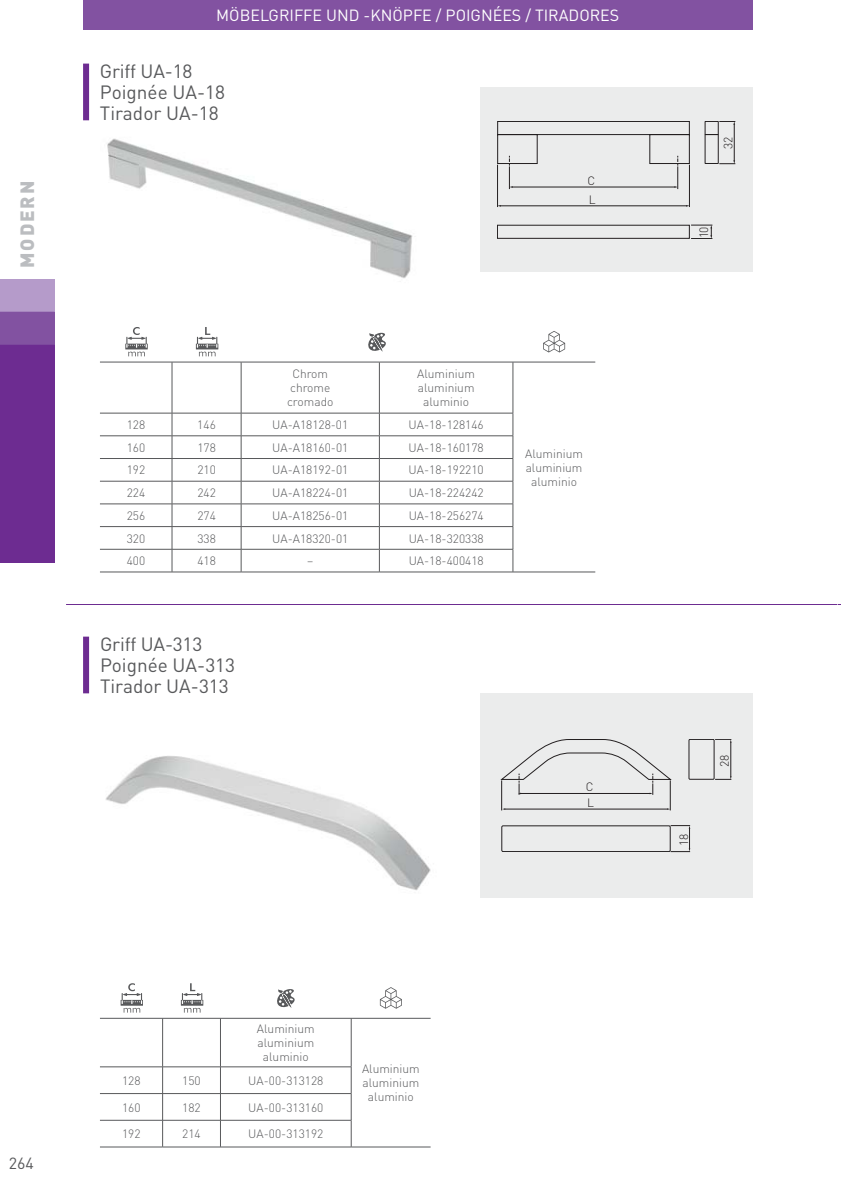
<style>
.page{position:relative;width:841px;height:1190px;background:#fff}
.page>*{position:absolute;margin:0;border:0;box-sizing:border-box;transform-origin:0 0}
.t1{font:19px/21px "DIN Pro";color:#58595b}
.t2{font:900 19px "DIN Pro";letter-spacing:.1em;color:#bbbdc0}
.t3{font:16px "DIN Pro";color:#fff}
.t4{font:16px "DIN Pro";color:#58595b}
.t5{font:300 12px/14px "DIN Pro";color:#58595b;text-align:center}
.t6{font:300 12px/18.4px "DIN Pro";letter-spacing:.055em;color:#231f20}
</style>
<div class="page">
<div style="left:83px;top:0;width:669px;height:30px;background:#8252a1"></div>
<div style="left:83px;top:64px;width:6px;height:56px;background:#6d2c91"></div>
<div style="left:83px;top:636px;width:6px;height:57px;background:#6d2c91"></div>
<hr style="left:66px;top:604px;width:771px;height:1px;background:#6d2c91">
<div style="left:0;top:344px;width:55px;height:218px;background:#6d2c91"></div>
<div style="left:0;top:312px;width:55px;height:32px;background:#8252a1"></div>
<div style="left:0;top:279px;width:55px;height:33px;background:#b59bca"></div>
<div style="left:480px;top:87px;width:272px;height:185px;background:#ebecec"></div>
<div style="left:480px;top:693px;width:272px;height:204px;background:#ebecec"></div>
<img style="left:107px;top:138px;width:306px;height:140px">
<img style="left:105px;top:756px;width:326px;height:135px">
<svg style="left:497px;top:121px;width:238px;height:118px"></svg>
<div style="left:501px;top:825px;width:169px;height:26px;border:1px solid #231f20"></div>
<div style="left:688px;top:739px;width:26px;height:40px;border:1px solid #231f20"></div>
<hr style="left:730px;top:741px;width:1px;height:35px;background:#231f20">
<svg style="left:715px;top:739px;width:16px;height:3px"></svg>
<svg style="left:715px;top:776px;width:16px;height:3px"></svg>
<svg style="left:670px;top:825px;width:20px;height:27px"></svg>
<hr style="left:501px;top:780px;width:1px;height:30px;background:#231f20">
<hr style="left:670px;top:780px;width:1px;height:30px;background:#231f20">
<hr style="left:504px;top:808px;width:163px;height:1px;background:#231f20">
<svg style="left:501px;top:739px;width:171px;height:55px"></svg>
<hr style="left:241px;top:362px;width:1px;height:51px;background:#58595b">
<hr style="left:379px;top:362px;width:1px;height:51px;background:#58595b">
<hr style="left:100px;top:412px;width:141px;height:1px;background:#58595b">
<hr style="left:241px;top:412px;width:138px;height:1px;background:#58595b">
<hr style="left:379px;top:412px;width:134px;height:1px;background:#58595b">
<hr style="left:100px;top:435px;width:141px;height:1px;background:#58595b">
<hr style="left:241px;top:435px;width:138px;height:1px;background:#58595b">
<hr style="left:379px;top:435px;width:134px;height:1px;background:#58595b">
<hr style="left:100px;top:458px;width:141px;height:1px;background:#58595b">
<hr style="left:241px;top:458px;width:138px;height:1px;background:#58595b">
<hr style="left:379px;top:458px;width:134px;height:1px;background:#58595b">
<hr style="left:100px;top:480px;width:141px;height:1px;background:#58595b">
<hr style="left:241px;top:480px;width:138px;height:1px;background:#58595b">
<hr style="left:379px;top:480px;width:134px;height:1px;background:#58595b">
<hr style="left:100px;top:503px;width:141px;height:1px;background:#58595b">
<hr style="left:241px;top:503px;width:138px;height:1px;background:#58595b">
<hr style="left:379px;top:503px;width:134px;height:1px;background:#58595b">
<hr style="left:100px;top:526px;width:141px;height:1px;background:#58595b">
<hr style="left:241px;top:526px;width:138px;height:1px;background:#58595b">
<hr style="left:379px;top:526px;width:134px;height:1px;background:#58595b">
<hr style="left:100px;top:549px;width:141px;height:1px;background:#58595b">
<hr style="left:241px;top:549px;width:138px;height:1px;background:#58595b">
<svg style="left:241px;top:413px;width:1px;height:158px"></svg>
<hr style="left:379px;top:549px;width:134px;height:1px;background:#58595b">
<svg style="left:379px;top:413px;width:1px;height:158px"></svg>
<hr style="left:100px;top:571px;width:141px;height:1px;background:#58595b">
<hr style="left:241px;top:571px;width:138px;height:1px;background:#58595b">
<hr style="left:379px;top:571px;width:216px;height:1px;background:#58595b">
<hr style="left:172px;top:362px;width:1px;height:51px;background:#58595b">
<svg style="left:172px;top:413px;width:1px;height:158px"></svg>
<hr style="left:100px;top:361px;width:141px;height:1px;background:#58595b">
<hr style="left:241px;top:361px;width:138px;height:1px;background:#58595b">
<hr style="left:379px;top:361px;width:216px;height:1px;background:#58595b">
<hr style="left:512px;top:362px;width:1px;height:51px;background:#58595b">
<svg style="left:512px;top:413px;width:1px;height:158px"></svg>
<svg style="left:125px;top:327px;width:23px;height:29px"></svg>
<svg style="left:196px;top:327px;width:22px;height:29px"></svg>
<svg style="left:368px;top:332px;width:18px;height:19px"></svg>
<svg style="left:543px;top:331px;width:22px;height:21px"></svg>
<hr style="left:220px;top:1018px;width:1px;height:48px;background:#58595b">
<hr style="left:100px;top:1066px;width:251px;height:1px;background:#58595b">
<hr style="left:100px;top:1092px;width:251px;height:1px;background:#58595b">
<hr style="left:100px;top:1119px;width:251px;height:1px;background:#58595b">
<svg style="left:220px;top:1066px;width:1px;height:80px"></svg>
<hr style="left:163px;top:1146px;width:188px;height:1px;background:#58595b">
<hr style="left:162px;top:1018px;width:1px;height:48px;background:#58595b">
<svg style="left:162px;top:1066px;width:1px;height:80px"></svg>
<hr style="left:100px;top:1146px;width:63px;height:1px;background:#58595b">
<hr style="left:100px;top:1017px;width:330px;height:1px;background:#58595b">
<hr style="left:351px;top:1018px;width:1px;height:48px;background:#58595b">
<svg style="left:351px;top:1066px;width:1px;height:80px"></svg>
<hr style="left:351px;top:1146px;width:79px;height:1px;background:#58595b">
<svg style="left:121px;top:983px;width:22px;height:29px"></svg>
<svg style="left:181px;top:983px;width:22px;height:29px"></svg>
<svg style="left:277px;top:989px;width:18px;height:18px"></svg>
<svg style="left:380px;top:987px;width:22px;height:21px"></svg>
<h2 class="t3" style="left:216px;top:9px;width:404px">MÖBELGRIFFE UND -KNÖPFE / POIGNÉES / TIRADORES</h2>
<h1 class="t1" style="left:100px;top:63px;width:127px">Griff UA-18<br>Poignée UA-18<br>Tirador UA-18</h1>
<h1 class="t2" style="left:16px;top:268px;width:88px;rotate:-90deg">MODERN</h1>
<p class="t6" style="left:587px;top:173px;width:10px">C<br>L</p>
<p class="t5" style="left:287px;top:368px;width:48px">Chrom chrome cromado</p>
<p class="t5" style="left:417px;top:368px;width:59px">Aluminium aluminium aluminio</p>
<p class="t5" style="left:127px;top:419px;width:20px">128</p>
<p class="t5" style="left:197px;top:419px;width:20px">146</p>
<p class="t5" style="left:272px;top:419px;width:78px">UA-A18128-01</p>
<p class="t5" style="left:408px;top:419px;width:77px">UA-18-128146</p>
<p class="t5" style="left:127px;top:442px;width:20px">160</p>
<p class="t5" style="left:197px;top:442px;width:20px">178</p>
<p class="t5" style="left:272px;top:442px;width:78px">UA-A18160-01</p>
<p class="t5" style="left:408px;top:442px;width:77px">UA-18-160178</p>
<p class="t5" style="left:127px;top:464px;width:20px">192</p>
<p class="t5" style="left:197px;top:464px;width:20px">210</p>
<p class="t5" style="left:272px;top:464px;width:78px">UA-A18192-01</p>
<p class="t5" style="left:408px;top:464px;width:77px">UA-18-192210</p>
<p class="t5" style="left:127px;top:487px;width:20px">224</p>
<p class="t5" style="left:197px;top:487px;width:20px">242</p>
<p class="t5" style="left:272px;top:487px;width:78px">UA-A18224-01</p>
<p class="t5" style="left:408px;top:487px;width:77px">UA-18-224242</p>
<p class="t5" style="left:127px;top:510px;width:20px">256</p>
<p class="t5" style="left:197px;top:510px;width:20px">274</p>
<p class="t5" style="left:272px;top:510px;width:78px">UA-A18256-01</p>
<p class="t5" style="left:409px;top:510px;width:77px">UA-18-256274</p>
<p class="t5" style="left:127px;top:532px;width:20px">320</p>
<p class="t5" style="left:197px;top:532px;width:20px">338</p>
<p class="t5" style="left:272px;top:532px;width:78px">UA-A18320-01</p>
<p class="t5" style="left:409px;top:532px;width:77px">UA-18-320338</p>
<p class="t5" style="left:127px;top:555px;width:20px">400</p>
<p class="t5" style="left:197px;top:555px;width:20px">418</p>
<p class="t5" style="left:307px;top:555px;width:8px">–</p>
<p class="t5" style="left:409px;top:555px;width:77px">UA-18-400418</p>
<h1 class="t1" style="left:100px;top:636px;width:136px">Griff UA-313<br>Poignée UA-313<br>Tirador UA-313</h1>
<p class="t5" style="left:525px;top:448px;width:59px">Aluminium aluminium aluminio</p>
<p class="t6" style="left:585px;top:780px;width:10px;line-height:15.6px">C<br>L</p>
<p class="t6" style="left:720px;top:149px;width:14px;rotate:-90deg">32</p>
<p class="t6" style="left:696px;top:238px;width:13px;rotate:-90deg">10</p>
<p class="t6" style="left:676px;top:845px;width:14px;rotate:-90deg">18</p>
<p class="t6" style="left:717px;top:766px;width:14px;rotate:-90deg">28</p>
<h2 class="t4" style="left:9px;top:1156px;width:27px">264</h2>
<p class="t5" style="left:257px;top:1023px;width:59px">Aluminium aluminium aluminio</p>
<p class="t5" style="left:122px;top:1074px;width:20px">128</p>
<p class="t5" style="left:182px;top:1074px;width:20px">150</p>
<p class="t5" style="left:248px;top:1074px;width:77px">UA-00-313128</p>
<p class="t5" style="left:122px;top:1101px;width:20px">160</p>
<p class="t5" style="left:182px;top:1101px;width:20px">182</p>
<p class="t5" style="left:248px;top:1101px;width:77px">UA-00-313160</p>
<p class="t5" style="left:122px;top:1128px;width:20px">192</p>
<p class="t5" style="left:182px;top:1128px;width:20px">214</p>
<p class="t5" style="left:248px;top:1128px;width:77px">UA-00-313192</p>
<p class="t5" style="left:362px;top:1063px;width:59px">Aluminium aluminium aluminio</p>
</div>
